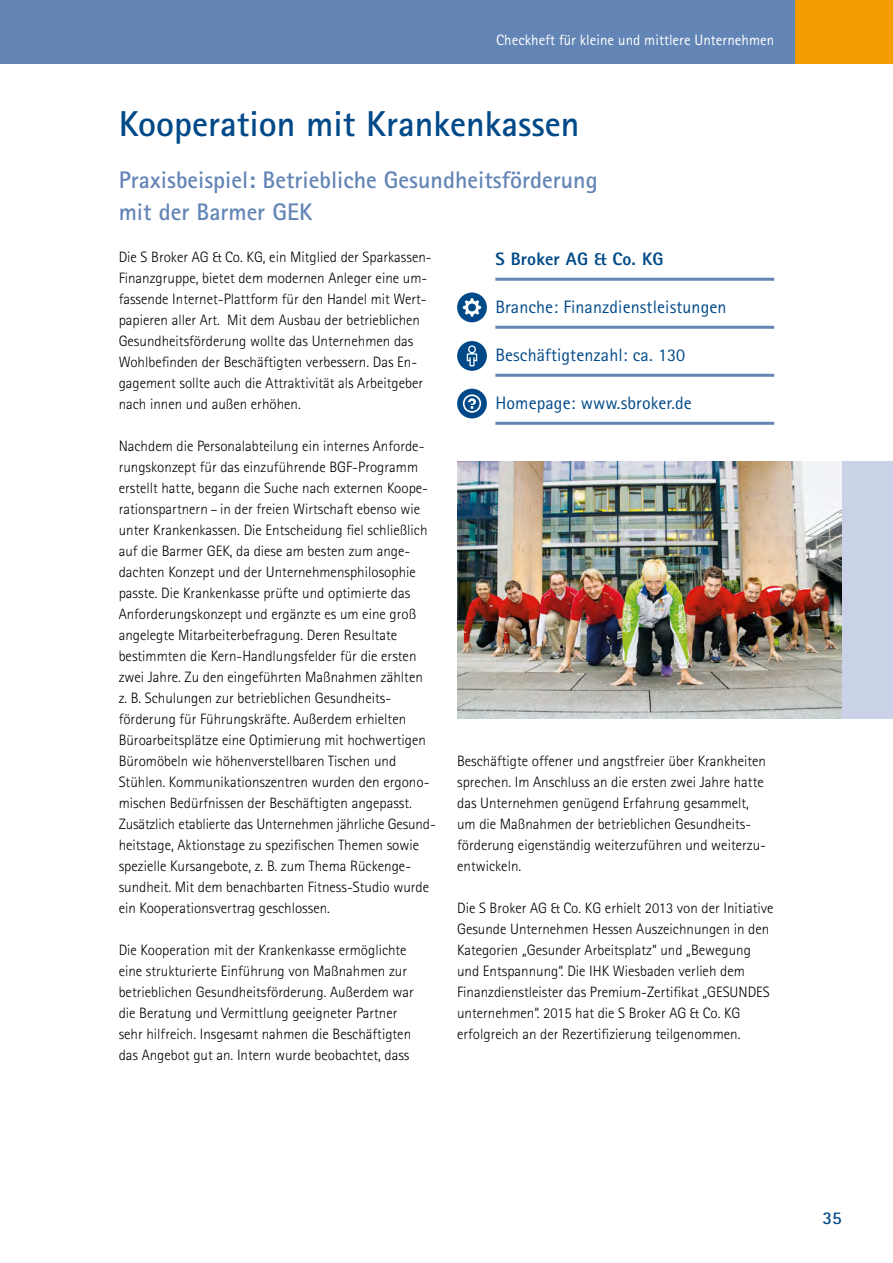
<style>
.page{position:relative;width:893px;height:1263px;background:#fff}
.page>*{position:absolute;margin:0;border:0;box-sizing:border-box;transform-origin:0 0}
.Head_1{font:700 36px "Agfa Rotis Sans Serif";color:#004988}
.Head_2_ohne_AS_vor{font:700 24px/31.5px "Agfa Rotis Sans Serif";color:#6385b6}
.Etikett_mit_Linie_ne{font:18px "Agfa Rotis Sans Serif";letter-spacing:.005em;color:#004988}
.Etikett_mit_Linie_ne-2{font:800 18px "Agfa Rotis Sans Serif";letter-spacing:.005em;color:#004988}
.t1{font:700 18px "Agfa Rotis Sans Serif";color:#004988}
.Fließtext{font:300 15px/21px "Agfa Rotis Sans Serif";color:#000}
.t2{font:15px "Agfa Rotis Sans Serif";color:#fff}
</style>
<div class="page">
<div style="left:0;top:0;width:893px;height:64px;background:#6385b6"></div>
<div style="left:795px;top:0;width:98px;height:64px;background:#f59c00"></div>
<hr style="left:495px;top:278px;width:279px;height:3px;background:#6385b6">
<hr style="left:495px;top:326px;width:279px;height:3px;background:#6385b6">
<hr style="left:495px;top:374px;width:279px;height:3px;background:#6385b6">
<hr style="left:495px;top:422px;width:279px;height:3px;background:#6385b6">
<div style="left:457px;top:293px;width:30px;height:29px;background:#004988;border-radius:50%"></div>
<svg style="left:463px;top:298px;width:18px;height:19px"></svg>
<div style="left:457px;top:341px;width:30px;height:30px;background:#004988;border-radius:50%"></div>
<svg style="left:467px;top:345px;width:10px;height:21px"></svg>
<div style="left:457px;top:389px;width:30px;height:29px;background:#004988;border-radius:50%"></div>
<svg style="left:463px;top:394px;width:18px;height:19px"></svg>
<div style="left:818px;top:461px;width:75px;height:258px;background:#cad2e7"></div>
<img style="left:457px;top:461px;width:385px;height:258px">
<p class="t2" style="left:496px;top:32px;width:279px">Checkheft für kleine und mittlere Unternehmen</p>
<p class="Head_1" style="left:119px;top:101px;width:462px">Kooperation mit Krankenkassen</p>
<p class="Head_2_ohne_AS_vor" style="left:119px;top:164px;width:480px">Praxisbeispiel: Betriebliche Gesundheitsförderung mit der Barmer GEK</p>
<p class="Fließtext" style="left:119px;top:246px;width:315px">Die S Broker AG &amp; Co. KG, ein Mitglied der Sparkassen-Finanzgruppe, bietet dem modernen Anleger eine um&shy;fassende Internet-Plattform für den Handel mit Wert&shy;papieren aller Art. Mit dem Ausbau der betrieblichen Gesundheitsförderung wollte das Unternehmen das Wohlbefinden der Beschäftigten verbessern. Das En&shy;gagement sollte auch die Attraktivität als Arbeitgeber nach innen und außen erhöhen.</p>
<p class="Fließtext" style="left:119px;top:435px;width:317px">Nachdem die Personalabteilung ein internes Anforde&shy;rungskonzept für das einzuführende BGF-Programm erstellt hatte, begann die Suche nach externen Koope&shy;rationspartnern – in der freien Wirtschaft ebenso wie unter Krankenkassen. Die Entscheidung fiel schließlich auf die Barmer GEK, da diese am besten zum ange&shy;dachten Konzept und der Unternehmensphilosophie passte. Die Krankenkasse prüfte und optimierte das Anforderungskonzept und ergänzte es um eine groß angelegte Mitarbeiterbefragung. Deren Resultate bestimmten die Kern-Handlungsfelder für die ersten zwei Jahre. Zu den eingeführten Maßnahmen zählten z. B. Schulungen zur betrieblichen Gesundheits&shy;förderung für Führungskräfte. Außerdem erhielten Büroarbeitsplätze eine Optimierung mit hochwertigen Büromöbeln wie höhenverstellbaren Tischen und Stühlen. Kommunikationszentren wurden den ergono&shy;mischen Bedürfnissen der Beschäftigten angepasst.<br>Zusätzlich etablierte das Unternehmen jährliche Gesund&shy;heitstage, Aktionstage zu spezifischen Themen sowie spezielle Kursangebote, z. B. zum Thema Rückenge&shy;sundheit. Mit dem benachbarten Fitness-Studio wurde ein Kooperationsvertrag geschlossen.</p>
<p class="Fließtext" style="left:119px;top:939px;width:297px">Die Kooperation mit der Krankenkasse ermöglichte eine strukturierte Einführung von Maßnahmen zur betrieblichen Gesundheitsförderung. Außerdem war die -Beratung und Vermittlung geeigneter Partner sehr hilfreich. Insgesamt nahmen die Beschäftigten das -Angebot gut an. Intern wurde beobachtet, dass</p>
<p class="Etikett_mit_Linie_ne-2" style="left:495px;top:247px;width:170px">S Broker AG &amp; Co. KG</p>
<p class="Etikett_mit_Linie_ne" style="left:495px;top:296px;width:233px">Branche: Finanzdienstleistungen</p>
<p class="Etikett_mit_Linie_ne" style="left:495px;top:344px;width:191px">Beschäftigtenzahl: ca. 130</p>
<p class="Etikett_mit_Linie_ne" style="left:495px;top:392px;width:198px">Homepage: www.sbroker.de</p>
<p class="Fließtext" style="left:457px;top:750px;width:310px">Beschäftigte offener und angstfreier über Krankheiten sprechen. Im Anschluss an die ersten zwei Jahre hatte das Unternehmen genügend Erfahrung gesammelt, um die Maßnahmen der betrieblichen Gesundheits&shy;förderung eigenständig weiterzuführen und weiterzu&shy;entwickeln.</p>
<p class="Fließtext" style="left:457px;top:897px;width:318px">Die S Broker AG &amp; Co. KG erhielt 2013 von der Initiative Gesunde Unternehmen Hessen Auszeichnungen in den Kategorien „Gesunder Arbeitsplatz“ und „Bewegung und Entspannung“. Die IHK Wiesbaden verlieh dem Finanzdienstleister das Premium-Zertifikat „GESUNDES unternehmen“. 2015 hat die S Broker AG &amp; Co. KG erfolgreich an der Rezertifizierung teilgenommen.</p>
<p class="t1" style="left:823px;top:1206px;width:21px">35</p>
</div>
